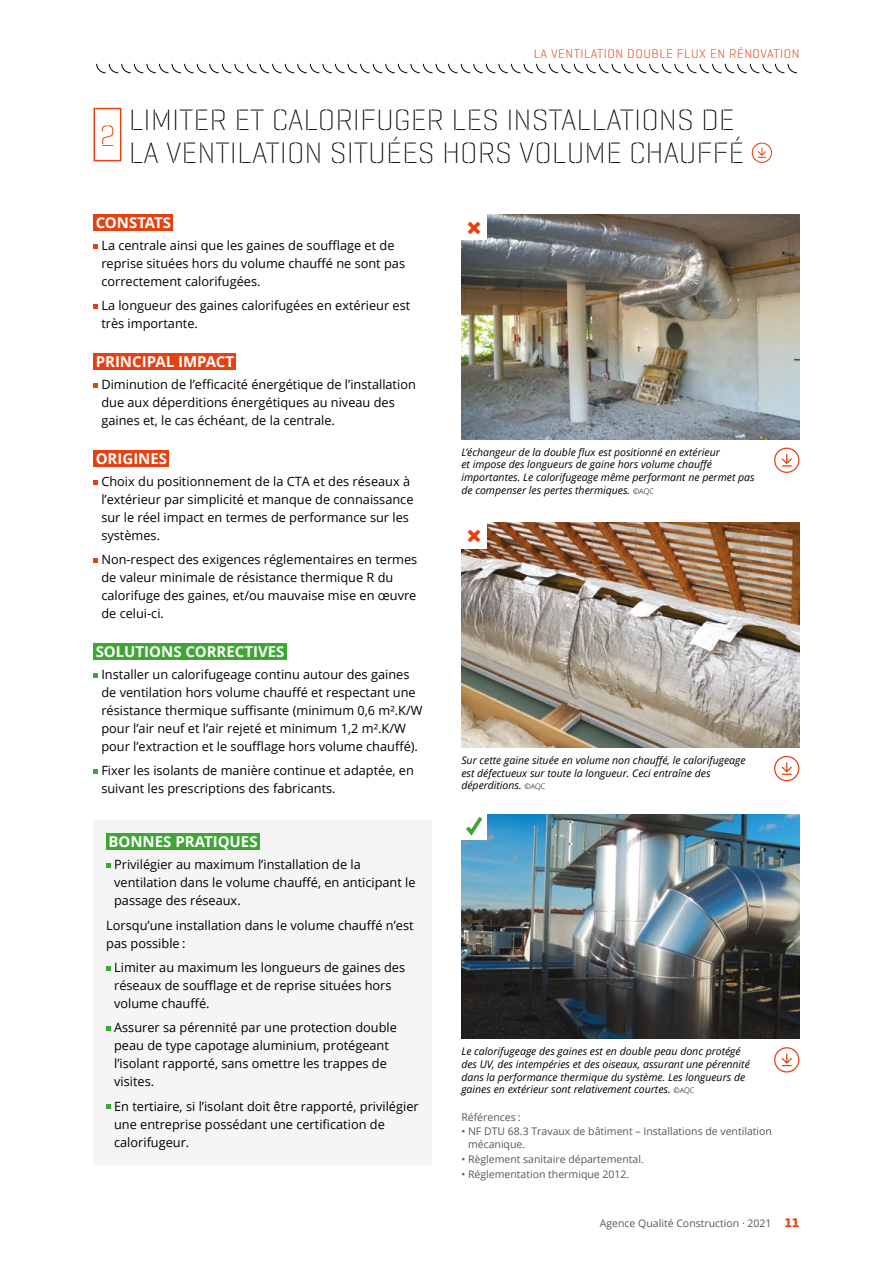
<style>
.page{position:relative;width:893px;height:1263px;background:#fff}
.page>*{position:absolute;margin:0;border:0;box-sizing:border-box;transform-origin:0 0}
.t1{font:30px/33px "Geogrotesque Stencil B Ul";color:#000}
.t2{font:30px "Geogrotesque Stencil B Ul";color:#e74011}
.t3{font:800 28.5px "Open Sans";color:#e74011}
.t4{font:700 15px "Open Sans";color:#fff}
.t5{font:12.75px/18px "Open Sans";color:#000}
.t6{font:12.75px "Geogrotesque Stencil A Lg";letter-spacing:.04em;color:#e74011}
.t7{font:italic 10.5px/12.8px "Open Sans";color:#000}
.t8{font:10.5px/12.8px "Open Sans";color:#575756}
.s1{font-weight:300;font-style:normal;font-size:7.5px}
.s2{font-family:"Geogrotesque Stencil A";font-weight:700;font-size:12.75px;color:#e74011}
</style>
<div class="page">
<div style="left:94px;top:108px;width:27px;height:53px;border:2px solid #e74011"></div>
<svg style="left:752px;top:143px;width:20px;height:20px"></svg>
<div style="left:94px;top:214px;width:79px;height:17px;background:#e74011"></div>
<div style="left:94px;top:353px;width:142px;height:17px;background:#e74011"></div>
<div style="left:94px;top:450px;width:75px;height:17px;background:#e74011"></div>
<div style="left:94px;top:643px;width:193px;height:17px;background:#3fa535"></div>
<svg style="left:94px;top:244px;width:4px;height:4px"></svg>
<svg style="left:94px;top:304px;width:4px;height:5px"></svg>
<svg style="left:94px;top:383px;width:4px;height:5px"></svg>
<svg style="left:94px;top:480px;width:4px;height:4px"></svg>
<svg style="left:94px;top:558px;width:4px;height:5px"></svg>
<svg style="left:94px;top:673px;width:4px;height:4px"></svg>
<svg style="left:94px;top:769px;width:4px;height:5px"></svg>
<div style="left:94px;top:820px;width:338px;height:345px;background:#f6f5f6"></div>
<div style="left:106px;top:833px;width:154px;height:17px;background:#3fa535"></div>
<svg style="left:106px;top:863px;width:5px;height:5px"></svg>
<svg style="left:106px;top:966px;width:5px;height:4px"></svg>
<svg style="left:106px;top:1026px;width:5px;height:5px"></svg>
<svg style="left:106px;top:1105px;width:5px;height:4px"></svg>
<img style="left:461px;top:214px;width:338px;height:225px">
<img style="left:461px;top:523px;width:338px;height:224px">
<img style="left:461px;top:814px;width:338px;height:225px">
<div style="left:461px;top:214px;width:26px;height:26px;background:#fff"></div>
<div style="left:461px;top:523px;width:26px;height:25px;background:#fff"></div>
<div style="left:461px;top:814px;width:26px;height:26px;background:#fff"></div>
<svg style="left:466px;top:817px;width:17px;height:19px"></svg>
<svg style="left:97px;top:64px;width:700px;height:10px"></svg>
<svg style="left:774px;top:448px;width:25px;height:25px"></svg>
<svg style="left:774px;top:756px;width:25px;height:25px"></svg>
<svg style="left:774px;top:1047px;width:25px;height:25px"></svg>
<p class="t6" style="left:534px;top:46px;width:267px">LA VENTILATION DOUBLE FLUX EN RÉNOVATION</p>
<h1 class="t2" style="left:100px;top:117px;width:17px">2</h1>
<h1 class="t1" style="left:129px;top:103px;width:617px">LIMITER ET CALORIFUGER LES INSTALLATIONS DE<br>LA VENTILATION SITUÉES HORS VOLUME CHAUFFÉ</h1>
<p class="t4" style="left:96px;top:212px;width:77px">CONSTATS</p>
<p class="t5" style="left:101px;top:236px;width:305px">La centrale ainsi que les gaines de soufflage et de reprise situées hors du volume chauffé ne sont pas correctement calorifugées.</p>
<p class="t5" style="left:101px;top:296px;width:310px">La longueur des gaines calorifugées en extérieur est très importante.</p>
<p class="t4" style="left:96px;top:351px;width:140px">PRINCIPAL IMPACT</p>
<p class="t5" style="left:101px;top:375px;width:316px">Diminution de l’efficacité énergétique de l’installation due aux déperditions énergétiques au niveau des gaines et, le cas échéant, de la centrale.</p>
<p class="t4" style="left:96px;top:448px;width:73px">ORIGINES</p>
<p class="t5" style="left:101px;top:472px;width:314px">Choix du positionnement de la CTA et des réseaux à l’extérieur par simplicité et manque de connaissance sur le réel impact en termes de performance sur les systèmes.</p>
<p class="t5" style="left:101px;top:550px;width:317px">Non-respect des exigences réglementaires en termes de valeur minimale de résistance thermique R du calorifuge des gaines, et/ou mauvaise mise en œuvre de celui-ci.</p>
<p class="t4" style="left:96px;top:641px;width:190px">SOLUTIONS CORRECTIVES</p>
<p class="t5" style="left:101px;top:665px;width:323px">Installer un calorifugeage continu autour des gaines de ventilation hors volume chauffé et respectant une résistance thermique suffisante (minimum 0,6 m².K/W pour l’air neuf et l’air rejeté et minimum 1,2 m².K/W pour l’extraction et le soufflage hors volume chauffé).</p>
<p class="t5" style="left:101px;top:761px;width:314px">Fixer les isolants de manière continue et adaptée, en suivant les prescriptions des fabricants.</p>
<p class="t4" style="left:108px;top:831px;width:151px">BONNES PRATIQUES</p>
<p class="t5" style="left:114px;top:855px;width:303px">Privilégier au maximum l’installation de la ventilation dans le volume chauffé, en anticipant le passage des réseaux.</p>
<p class="t5" style="left:106px;top:915px;width:309px">Lorsqu’une installation dans le volume chauffé n’est pas possible :</p>
<p class="t5" style="left:114px;top:958px;width:292px">Limiter au maximum les longueurs de gaines des réseaux de soufflage et de reprise situées hors volume chauffé.</p>
<p class="t5" style="left:114px;top:1018px;width:284px">Assurer sa pérennité par une protection double peau de type capotage aluminium, protégeant l’isolant rapporté, sans omettre les trappes de visites.</p>
<p class="t5" style="left:114px;top:1097px;width:306px">En tertiaire, si l’isolant doit être rapporté, privilégier une entreprise possédant une certification de calorifugeur.</p>
<p class="t8" style="left:461px;top:1110px;width:61px">Références :</p>
<h2 class="t3" style="left:466px;top:206px;width:18px">×</h2>
<p class="t7" style="left:461px;top:445px;width:295px">L’échangeur de la double flux est positionné en extérieur<br>et impose des longueurs de gaine hors volume chauffé importantes. Le calorifugeage même performant ne permet pas de compenser les pertes thermiques. <span class="s1">©AQC</span></p>
<h2 class="t3" style="left:466px;top:514px;width:18px">×</h2>
<p class="t7" style="left:461px;top:753px;width:286px">Sur cette gaine située en volume non chauffé, le calorifugeage est défectueux sur toute la longueur. Ceci entraîne des déperditions. <span class="s1">©AQC</span></p>
<p class="t7" style="left:461px;top:1045px;width:290px">Le calorifugeage des gaines est en double peau donc protégé des UV, des intempéries et des oiseaux, assurant une pérennité dans la performance thermique du système. Les longueurs de gaines en extérieur sont relativement courtes. <span class="s1">©AQC</span></p>
<p class="t8" style="left:468px;top:1125px;width:305px;text-indent:-7px">• NF DTU 68.3 Travaux de bâtiment – Installations de ventilation mécanique.</p>
<p class="t8" style="left:461px;top:1152px;width:184px">• Règlement sanitaire départemental.</p>
<p class="t8" style="left:461px;top:1167px;width:169px">• Réglementation thermique 2012.</p>
<p class="t8" style="left:600px;top:1216px;width:201px">Agence Qualité Construction · 2021 <span class="s2">11</span></p>
</div>
